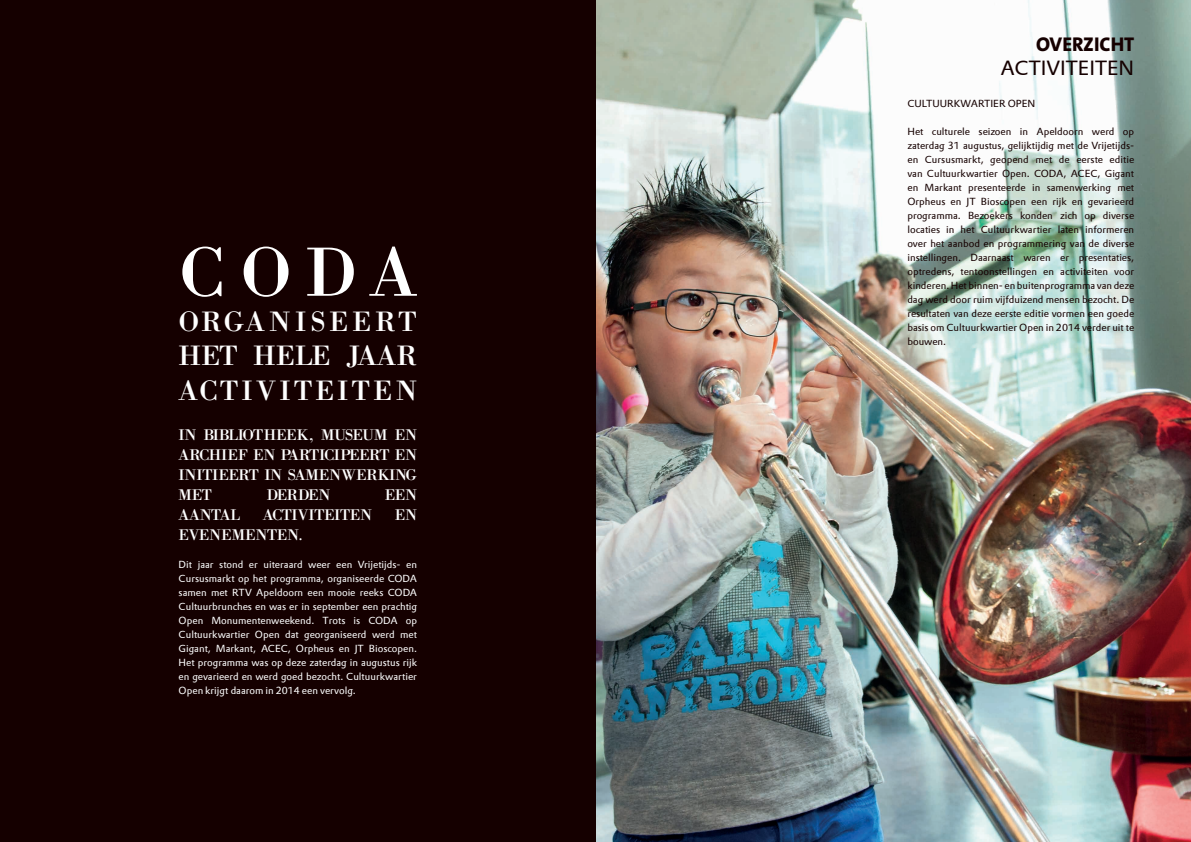
<style>
.page{position:relative;width:1191px;height:842px;background:#fff}
.page>*{position:absolute;margin:0;border:0;box-sizing:border-box;transform-origin:0 0}
.t1{font:72px "Bodoni XT";color:#fff}
.t2{font:29px/34.8px "Bodoni XT";letter-spacing:.09em;color:#fff;text-align:justify}
.t3{font:20px "DTL Prokyon T";letter-spacing:-.015em;color:#150000}
.t4{font:800 20px "The Sans B8";color:#150000}
.t5{font:16px/20px "Bodoni XT";letter-spacing:-.03em;color:#fff;text-align:justify}
.t6{font:16px "Bodoni XT";color:#fff}
.t7{font:10px/14px "DTL Prokyon T";color:#150000;text-align:justify}
.t8{font:10px/14px "DTL Prokyon T";color:#fff;text-align:justify}
</style>
<div class="page">
<img style="left:597px;top:0;width:594px;height:842px">
<div style="left:0;top:0;width:595px;height:842px;background:#150000"></div>
<p class="t1" style="left:179px;top:228px;width:240px">CODA</p>
<p class="t2" style="left:179px;top:303px;width:240px">ORGANISEERT HET HELE JAAR ACTIVITEITEN</p>
<p class="t5" style="left:179px;top:425px;width:240px">IN BIBLIOTHEEK, MUSEUM EN ARCHIEF EN PARTICIPEERT EN INITIEERT IN SAMENWERKING MET</p>
<p class="t5" style="left:267px;top:485px;width:65px">DERDEN</p>
<p class="t5" style="left:385px;top:485px;width:34px">EEN</p>
<p class="t5" style="left:179px;top:505px;width:63px">AANTAL</p>
<p class="t5" style="left:263px;top:505px;width:111px">ACTIVITEITEN</p>
<p class="t5" style="left:395px;top:505px;width:24px">EN</p>
<p class="t6" style="left:179px;top:525px;width:125px">EVENEMENTEN.</p>
<p class="t8" style="left:179px;top:558px;width:240px">Dit jaar stond er uiteraard weer een Vrijetijds- en Cursusmarkt op het programma, organiseerde CODA samen met RTV Apeldoorn een mooie reeks CODA Cultuurbrunches en was er in september een prachtig Open Monumentenweekend. Trots is CODA op Cultuurkwartier Open dat georganiseerd werd met Gigant, Markant, ACEC, Orpheus en JT Bioscopen.<br>Het programma was op deze zaterdag in augustus rijk en gevarieerd en werd goed bezocht. Cultuurkwartier Open krijgt daarom in 2014 een vervolg.</p>
<p class="t4" style="left:1036px;top:34px;width:100px">OVERZICHT</p>
<p class="t3" style="left:1000px;top:55px;width:135px">ACTIVITEITEN</p>
<p class="t7" style="left:907px;top:96px;width:129px">CULTUURKWARTIER OPEN</p>
<p class="t7" style="left:907px;top:124px;width:228px">Het culturele seizoen in Apeldoorn werd op zaterdag 31 augustus, gelijktijdig met de Vrijetijds&shy;en Cursusmarkt, geopend met de eerste editie van Cultuurkwartier Open. CODA, ACEC, Gigant en Markant presenteerde in samenwerking met Orpheus en JT Bioscopen een rijk en gevarieerd programma. Bezoekers konden zich op diverse locaties in het Cultuurkwartier laten informeren over het aanbod en programmering van de diverse instellingen. Daarnaast waren er presentaties, optredens, tentoonstellingen en activiteiten voor kinderen. Het binnen- en buitenprogramma van deze dag werd door ruim vijfduizend mensen bezocht. De resultaten van deze eerste editie vormen een goede basis om Cultuurkwartier Open in 2014 verder uit te bouwen.</p>
</div>
